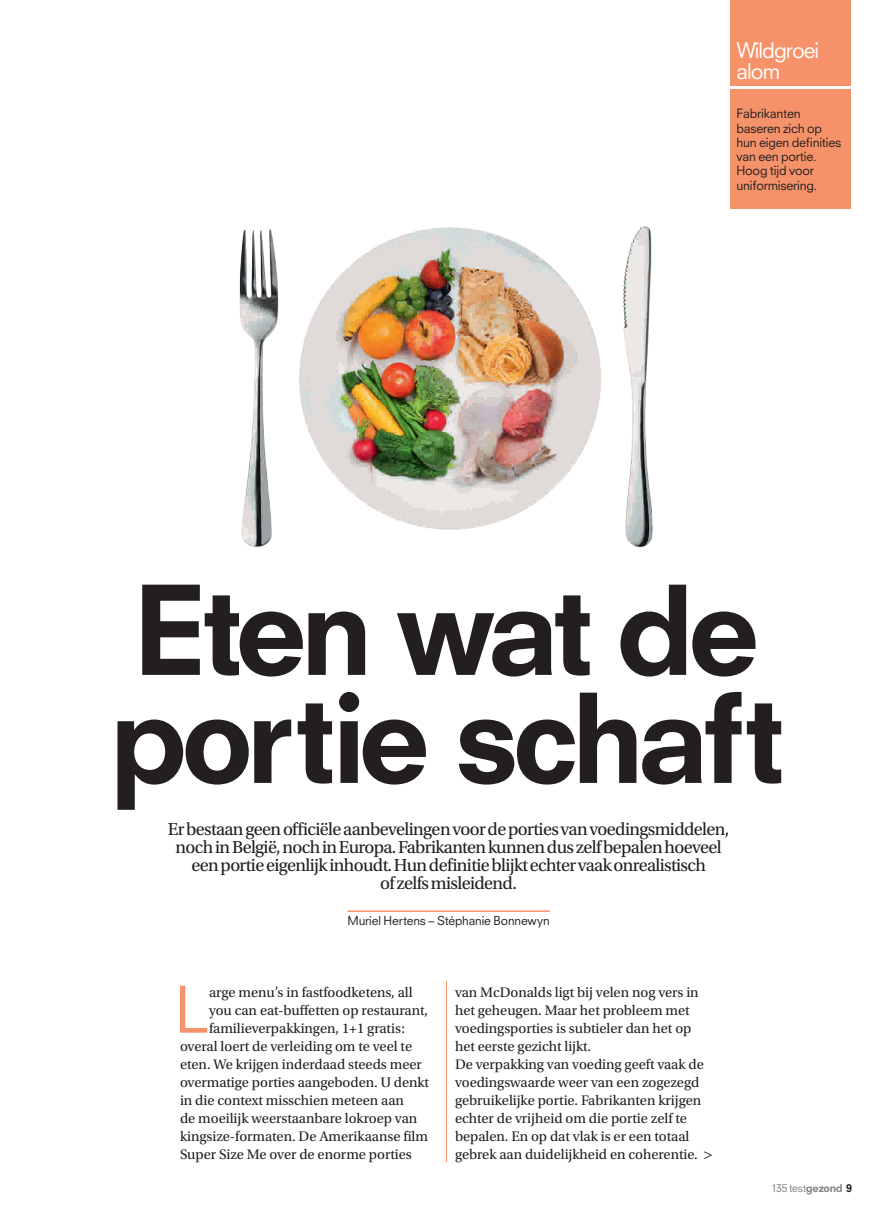
<style>
.page{position:relative;width:893px;height:1212px;background:#fff}
.page>*{position:absolute;margin:0;border:0;box-sizing:border-box;transform-origin:0 0}
.t1{font:800 120px/108px "Neuzeit SLT Std";letter-spacing:-.065em;color:#231f20}
.t2{font:62.4px "Neuzeit SLT Std";color:#f6926a}
.t3{font:21px/21px "Neuzeit SLT Std";letter-spacing:-.045em;color:#fff}
.t4{font:18.3px/18px "Utopia Std";letter-spacing:-.035em;color:#231f20;text-align:center}
.t5{font:14.55px/18px "Utopia Std";letter-spacing:-.005em;color:#231f20}
.t6{font:12.45px/14.2px "Neuzeit SLT Std";letter-spacing:-.015em;color:#231f20}
.t7{font:12px "Neuzeit SLT Std";letter-spacing:-.01em;color:#231f20}
.t8{font:10.5px "Neuzeit SLT Std";letter-spacing:-.025em;color:#808285}
.s1{font-family:"Neuzeit SLT Std";font-size:15px}
.s2{font-weight:800}
.s3{font-weight:800;color:#231f20}
</style>
<div class="page">
<div style="left:730px;top:90px;width:120px;height:119px;background:#f6926a"></div>
<div style="left:730px;top:0;width:120px;height:85px;background:#f6926a"></div>
<hr style="left:347px;top:910px;width:203px;height:2px;background:#f6926a">
<hr style="left:446px;top:981px;width:1px;height:181px;background:#f6926a">
<img style="left:239px;top:226px;width:414px;height:321px">
<h3 class="t3" style="left:736px;top:40px;width:84px">Wildgroei alom</h3>
<p class="t6" style="left:736px;top:107px;width:107px">Fabrikanten baseren zich op hun eigen definities van een portie.<br>Hoog tijd voor uniformisering.</p>
<h1 class="t1" style="left:108px;top:576px;width:678px">Eten wat de portie schaft</h1>
<p class="t4" style="left:168px;top:820px;width:563px">Er bestaan geen officiële aanbevelingen voor de porties van voedingsmiddelen, noch in België, noch in Europa. Fabrikanten kunnen dus zelf bepalen hoeveel een portie eigenlijk inhoudt. Hun definitie blijkt echter vaak onrealistisch<br>of zelfs misleidend.</p>
<p class="t7" style="left:347px;top:913px;width:204px">Muriel Hertens – Stéphanie Bonnewyn</p>
<h2 class="t2" style="left:175px;top:971px;width:36px">L</h2>
<p class="t5" style="left:209px;top:983px;width:205px">arge menu’s in fastfoodketens, all</p>
<p class="t5" style="left:209px;top:1001px;width:221px">you can eat-buffetten op restaurant,</p>
<p class="t5" style="left:209px;top:1019px;width:197px">familieverpakkingen, 1+1 gratis:</p>
<p class="t5" style="left:180px;top:1037px;width:234px">overal loert de verleiding om te veel te</p>
<p class="t5" style="left:180px;top:1055px;width:243px">eten. We krijgen inderdaad steeds meer</p>
<p class="t5" style="left:180px;top:1073px;width:251px">overmatige porties aangeboden. U denkt</p>
<p class="t5" style="left:180px;top:1091px;width:226px">in die context misschien meteen aan</p>
<p class="t5" style="left:180px;top:1109px;width:239px">de moeilijk weerstaanbare lokroep van</p>
<p class="t5" style="left:180px;top:1127px;width:250px">kingsize-formaten. De Amerikaanse film</p>
<p class="t5" style="left:180px;top:1145px;width:233px">Super Size Me over de enorme porties</p>
<p class="t5" style="left:455px;top:983px;width:250px">van McDonalds ligt bij velen nog vers in het geheugen. Maar het probleem met voedingsporties is subtieler dan het op het eerste gezicht lijkt.<br>De verpakking van voeding geeft vaak de voedingswaarde weer van een zogezegd gebruikelijke portie. Fabrikanten krijgen echter de vrijheid om die portie zelf te bepalen. En op dat vlak is er een totaal</p>
<p class="t5" style="left:455px;top:1145px;width:259px">gebrek aan duidelijkheid en coherentie. <span class="s1">&gt;</span></p>
<p class="t8" style="left:771px;top:1181px;width:82px">135 test<span class="s2">gezond</span> <span class="s3">9</span></p>
</div>
